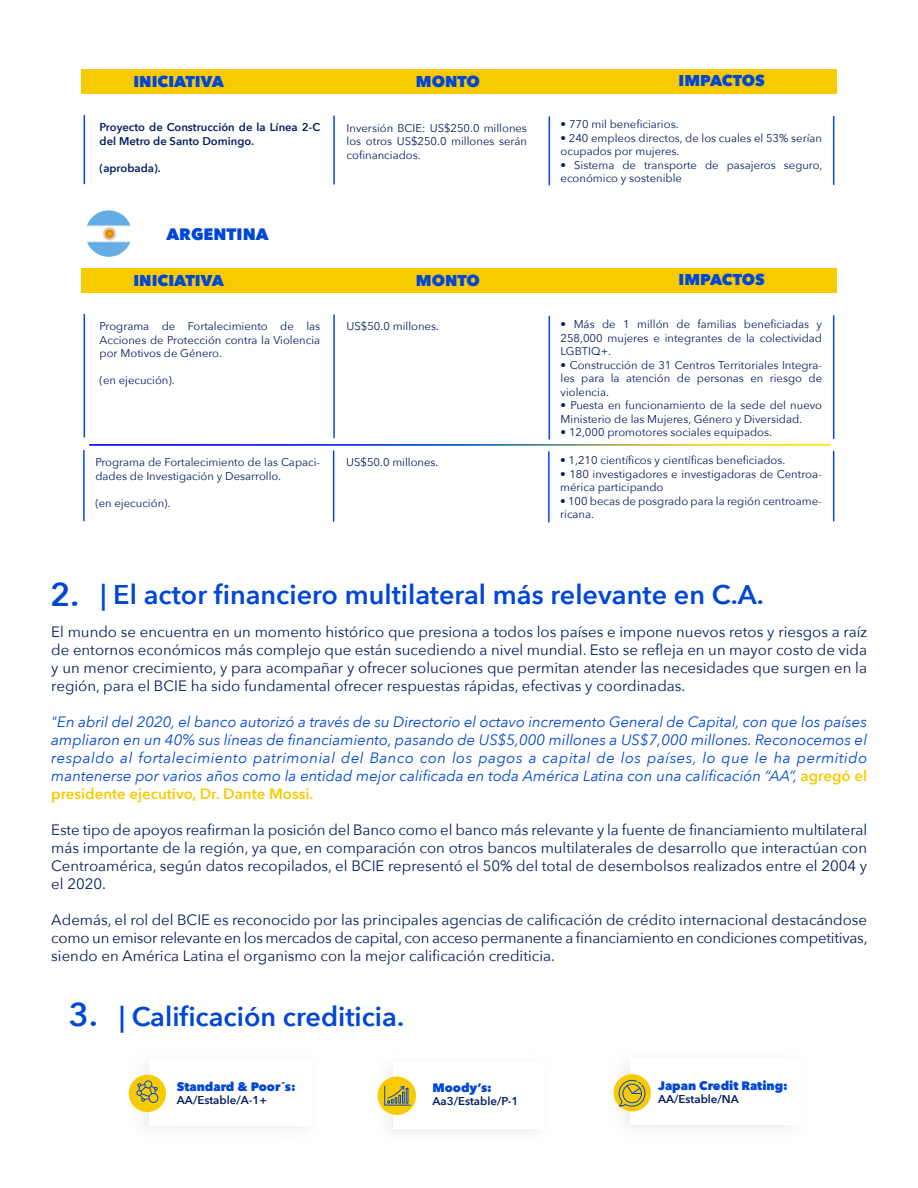
<style>
.page{position:relative;width:918px;height:1188px;background:#fff}
.page>*{position:absolute;margin:0;border:0;box-sizing:border-box;transform-origin:0 0}
.t1{font:600 27px "Avenir Next";color:#0047d6}
.t2{font:800 16.5px "Avenir Next";color:#0047d6}
.t3{font:800 15.6px "Avenir Next";color:#0047d6}
.t4{font:15px/18px "Avenir Next";color:#061d5e;text-align:justify}
.t5{font:italic 15px/18px "Avenir Next";color:#0047d6;text-align:justify}
.t6{font:800 12.3px "Avenir Next";color:#0047d6}
.t7{font:600 11.4px "Avenir Next";color:#061d5e}
.t8{font:11.25px/13.5px "Avenir Next";color:#061d5e}
.t9{font:600 11.25px/13.5px "Avenir Next";color:#061d5e}
.s1{font-size:33px}
.s2{font-weight:600;font-style:normal;color:#f8ca00}
</style>
<div class="page">
<img style="left:377px;top:1068px;width:156px;height:63px">
<div style="left:393px;top:1062px;width:151px;height:66px;background:#fff"></div>
<div style="left:378px;top:1077px;width:38px;height:38px;background:#f8ca00;border-radius:50%"></div>
<svg style="left:384px;top:1085px;width:27px;height:21px"></svg>
<img style="left:128px;top:1066px;width:173px;height:62px">
<div style="left:149px;top:1060px;width:163px;height:66px;background:#fff"></div>
<div style="left:129px;top:1075px;width:37px;height:37px;background:#f8ca00;border-radius:50%"></div>
<div style="left:144px;top:1081px;width:8px;height:7px;border:1px solid #0047d6;border-radius:50%"></div>
<div style="left:149px;top:1093px;width:9px;height:10px;border:1px solid #0047d6;border-radius:50%"></div>
<svg style="left:136px;top:1083px;width:22px;height:19px"></svg>
<img style="left:613px;top:1065px;width:175px;height:62px">
<div style="left:630px;top:1058px;width:171px;height:67px;background:#fff"></div>
<div style="left:614px;top:1074px;width:37px;height:37px;background:#f8ca00;border-radius:50%"></div>
<svg style="left:618px;top:1080px;width:28px;height:27px"></svg>
<div style="left:81px;top:69px;width:756px;height:25px;background:#f8ca00"></div>
<hr style="left:549px;top:117px;width:1px;height:68px;background:#0047d6">
<hr style="left:333px;top:116px;width:2px;height:68px;background:#0047d6">
<hr style="left:833px;top:116px;width:1px;height:68px;background:#0047d6">
<hr style="left:84px;top:116px;width:1px;height:68px;background:#0047d6">
<img style="left:85px;top:210px;width:47px;height:47px;border-radius:23px">
<div style="left:81px;top:268px;width:756px;height:25px;background:#f8ca00"></div>
<hr style="left:549px;top:317px;width:1px;height:122px;background:#0047d6">
<hr style="left:333px;top:315px;width:2px;height:123px;background:#0047d6">
<hr style="left:833px;top:316px;width:1px;height:122px;background:#0047d6">
<hr style="left:84px;top:314px;width:1px;height:123px;background:#0047d6">
<svg style="left:89px;top:444px;width:742px;height:2px"></svg>
<hr style="left:548px;top:452px;width:2px;height:70px;background:#0047d6">
<hr style="left:333px;top:451px;width:1px;height:70px;background:#0047d6">
<hr style="left:83px;top:451px;width:2px;height:70px;background:#0047d6">
<hr style="left:833px;top:451px;width:1px;height:70px;background:#0047d6">
<p class="t3" style="left:133px;top:72px;width:92px">INICIATIVA</p>
<p class="t3" style="left:416px;top:72px;width:65px">MONTO</p>
<p class="t3" style="left:679px;top:71px;width:88px">IMPACTOS</p>
<p class="t9" style="left:100px;top:120px;width:222px">Proyecto de Construcción de la Línea 2-C del Metro de Santo Domingo.</p>
<p class="t9" style="left:100px;top:161px;width:63px">(aprobada).</p>
<p class="t8" style="left:347px;top:120px;width:182px;text-align:justify">Inversión BCIE: US$250.0 millones los otros US$250.0 millones serán cofinanciados.</p>
<p class="t8" style="left:561px;top:117px;width:120px">• 770 mil beneficiarios.</p>
<p class="t8" style="left:561px;top:130px;width:263px">• 240 empleos directos, de los cuales el 53% serían ocupados por mujeres.</p>
<p class="t8" style="left:561px;top:157px;width:263px">• Sistema de transporte de pasajeros seguro, económico y sostenible</p>
<p class="t2" style="left:166px;top:224px;width:104px">ARGENTINA</p>
<p class="t3" style="left:133px;top:270px;width:92px">INICIATIVA</p>
<p class="t3" style="left:416px;top:270px;width:65px">MONTO</p>
<p class="t3" style="left:679px;top:270px;width:88px">IMPACTOS</p>
<p class="t8" style="left:100px;top:319px;width:222px;text-align:justify">Programa de Fortalecimiento de las Acciones de Protección contra la Violencia por Motivos de Género.</p>
<p class="t8" style="left:100px;top:373px;width:77px">(en ejecución).</p>
<p class="t8" style="left:347px;top:319px;width:94px">US$50.0 millones.</p>
<p class="t8" style="left:561px;top:317px;width:263px;text-align:justify">• Más de 1 millón de familias beneficiadas y 258,000 mujeres e integrantes de la colectividad LGBTIQ+.</p>
<p class="t8" style="left:561px;top:358px;width:263px;text-align:justify">• Construcción de 31 Centros Territoriales Integra&shy;les para la atención de personas en riesgo de violencia.</p>
<p class="t8" style="left:561px;top:398px;width:263px">• Puesta en funcionamiento de la sede del nuevo<br>Ministerio de las Mujeres, Género y Diversidad.</p>
<p class="t8" style="left:561px;top:425px;width:213px">• 12,000 promotores sociales equipados.</p>
<p class="t8" style="left:95px;top:455px;width:226px">Programa de Fortalecimiento de las Capaci&shy;dades de Investigación y Desarrollo.</p>
<p class="t8" style="left:95px;top:495px;width:77px">(en ejecución).</p>
<p class="t8" style="left:346px;top:455px;width:94px">US$50.0 millones.</p>
<p class="t8" style="left:560px;top:453px;width:227px">• 1,210 científicos y científicas beneficiados.</p>
<p class="t8" style="left:560px;top:467px;width:263px">• 180 investigadores e investigadoras de Centroa&shy;mérica participando</p>
<p class="t8" style="left:560px;top:494px;width:263px">• 100 becas de posgrado para la región centroame&shy;ricana.</p>
<h1 class="t1" style="left:50px;top:572px;width:715px"><span class="s1">2.</span> | El actor financiero multilateral más relevante en C.A.</h1>
<p class="t4" style="left:51px;top:623px;width:817px">El mundo se encuentra en un momento histórico que presiona a todos los países e impone nuevos retos y riesgos a raíz de entornos económicos más complejo que están sucediendo a nivel mundial. Esto se refleja en un mayor costo de vida y un menor crecimiento, y para acompañar y ofrecer soluciones que permitan atender las necesidades que surgen en la región, para el BCIE ha sido fundamental ofrecer respuestas rápidas, efectivas y coordinadas.</p>
<p class="t5" style="left:51px;top:713px;width:817px">"En abril del 2020, el banco autorizó a través de su Directorio el octavo incremento General de Capital, con que los países ampliaron en un 40% sus líneas de financiamiento, pasando de US$5,000 millones a US$7,000 millones. Reconocemos el respaldo al fortalecimiento patrimonial del Banco con los pagos a capital de los países, lo que le ha permitido mantenerse por varios años como la entidad mejor calificada en toda América Latina con una calificación “AA”, <span class="s2">agregó el presidente ejecutivo, Dr. Dante Mossi.</span></p>
<p class="t4" style="left:51px;top:821px;width:817px">Este tipo de apoyos reafirman la posición del Banco como el banco más relevante y la fuente de financiamiento multilateral más importante de la región, ya que, en comparación con otros bancos multilaterales de desarrollo que interactúan con Centroamérica, según datos recopilados, el BCIE representó el 50% del total de desembolsos realizados entre el 2004 y el 2020.</p>
<p class="t4" style="left:51px;top:911px;width:818px">Además, el rol del BCIE es reconocido por las principales agencias de calificación de crédito internacional destacándose como un emisor relevante en los mercados de capital, con acceso permanente a financiamiento en condiciones competitivas, siendo en América Latina el organismo con la mejor calificación crediticia.</p>
<h1 class="t1" style="left:69px;top:993px;width:337px"><span class="s1">3.</span> | Calificación crediticia.</h1>
<p class="t6" style="left:177px;top:1079px;width:120px">Standard &amp; Poor´s:</p>
<p class="t7" style="left:177px;top:1090px;width:92px">AA/Estable/A-1+</p>
<p class="t6" style="left:432px;top:1080px;width:61px">Moody’s:</p>
<p class="t7" style="left:432px;top:1091px;width:88px">Aa3/Estable/P-1</p>
<p class="t6" style="left:658px;top:1078px;width:131px">Japan Credit Rating:</p>
<p class="t7" style="left:658px;top:1089px;width:82px">AA/Estable/NA</p>
</div>
